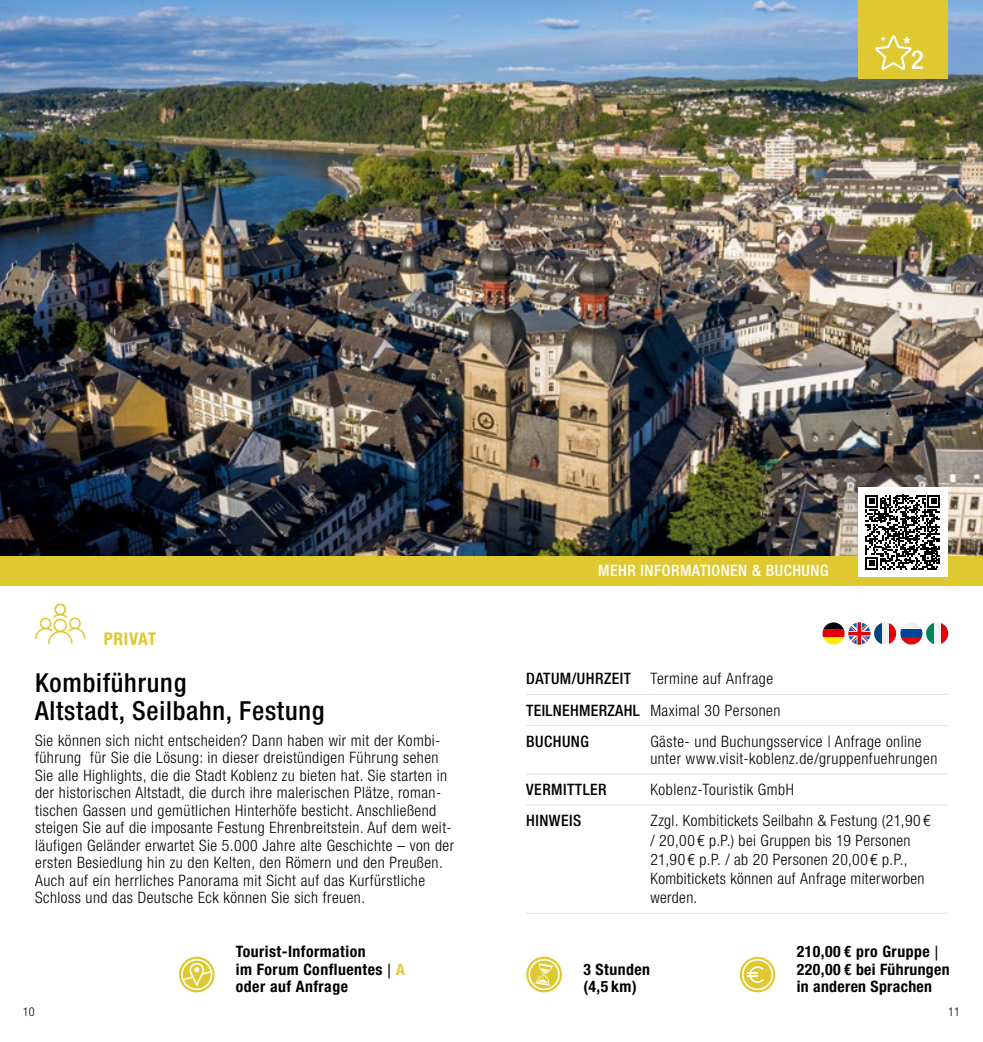
<style>
.page{position:relative;width:983px;height:1042px;background:#fff}
.page>*{position:absolute;margin:0;border:0;box-sizing:border-box;transform-origin:0 0}
.t1{font:500 condensed 26.25px/28px "Helvetica Neue LT Std";letter-spacing:.03em;color:#000}
.t2{font:500 condensed 26.25px "Helvetica Neue LT Std";color:#fff}
.t3{font:700 condensed 17.5px "Helvetica Neue LT Std";letter-spacing:.035em;color:#dec930}
.t4{font:300 condensed 15.75px/17.5px "Helvetica Neue LT Std";letter-spacing:.03em;color:#000}
.t5{font:700 condensed 15.75px/17.5px "Helvetica Neue LT Std";letter-spacing:.03em;color:#000}
.t6{font:500 condensed 15.75px/31.2px "Helvetica Neue LT Std";letter-spacing:.03em;color:#000}
.t7{font:500 condensed 15.75px "Helvetica Neue LT Std";letter-spacing:.03em;color:#fff}
.t8{font:300 condensed 12.25px "Helvetica Neue LT Std";color:#000}
.s1{font-family:"Arial";font-weight:400;font-stretch:normal}
.s2{color:#dec930}
.s3{font-weight:300}
</style>
<div class="page">
<img style="left:0;top:0;width:982px;height:556px">
<div style="left:0;top:556px;width:982px;height:29px;background:#dec930"></div>
<div style="left:857px;top:487px;width:90px;height:90px;background:#fff"></div>
<svg style="left:865px;top:495px;width:74px;height:74px"></svg>
<div style="left:857px;top:0;width:90px;height:78px;background:#dec930"></div>
<svg style="left:875px;top:35px;width:37px;height:35px"></svg>
<svg style="left:526px;top:774px;width:124px;height:32px"></svg>
<svg style="left:650px;top:774px;width:297px;height:32px"></svg>
<hr style="left:526px;top:694px;width:124px;height:1px;background:#e1e1e1">
<hr style="left:526px;top:725px;width:124px;height:1px;background:#e1e1e1">
<hr style="left:526px;top:773px;width:124px;height:1px;background:#e1e1e1">
<hr style="left:526px;top:804px;width:124px;height:1px;background:#e1e1e1">
<hr style="left:526px;top:913px;width:124px;height:1px;background:#e1e1e1">
<hr style="left:650px;top:694px;width:297px;height:1px;background:#e1e1e1">
<hr style="left:650px;top:725px;width:297px;height:1px;background:#e1e1e1">
<hr style="left:650px;top:773px;width:297px;height:1px;background:#e1e1e1">
<hr style="left:650px;top:804px;width:297px;height:1px;background:#e1e1e1">
<hr style="left:650px;top:913px;width:297px;height:1px;background:#e1e1e1">
<svg style="left:35px;top:603px;width:50px;height:41px"></svg>
<svg style="left:888px;top:623px;width:7px;height:21px"></svg>
<div style="left:881px;top:622px;width:7px;height:22px;background:#f0f0f0"></div>
<svg style="left:874px;top:623px;width:7px;height:21px"></svg>
<svg style="left:822px;top:622px;width:48px;height:22px"></svg>
<svg style="left:739px;top:957px;width:36px;height:35px"></svg>
<svg style="left:741px;top:959px;width:32px;height:31px"></svg>
<svg style="left:526px;top:956px;width:36px;height:36px"></svg>
<svg style="left:528px;top:959px;width:31px;height:31px"></svg>
<svg style="left:179px;top:956px;width:35px;height:36px"></svg>
<svg style="left:181px;top:959px;width:31px;height:31px"></svg>
<svg style="left:901px;top:623px;width:21px;height:7px"></svg>
<div style="left:900px;top:630px;width:22px;height:7px;background:#004699"></div>
<svg style="left:901px;top:637px;width:21px;height:7px"></svg>
<svg style="left:940px;top:623px;width:7px;height:21px"></svg>
<div style="left:933px;top:622px;width:7px;height:22px;background:#f0f0f0"></div>
<svg style="left:926px;top:623px;width:7px;height:21px"></svg>
<h1 class="t2" style="left:910px;top:43px;width:14px">2</h1>
<p class="t3" style="left:104px;top:628px;width:54px">PRIVAT</p>
<h1 class="t1" style="left:35px;top:668px;width:291px">Kombiführung<br>Altstadt, Seilbahn, Festung</h1>
<p class="t4" style="left:35px;top:731px;width:420px">Sie können sich nicht entscheiden? Dann haben wir mit der Kombi&shy;führung für Sie die Lösung: in dieser dreistündigen Führung sehen Sie alle Highlights, die die Stadt Koblenz zu bieten hat. Sie starten in der historischen Altstadt, die durch ihre malerischen Plätze, roman&shy;tischen Gassen und gemütlichen Hinterhöfe besticht. Anschließend steigen Sie auf die imposante Festung Ehrenbreitstein. Auf dem weit&shy;läufigen Geländer erwartet Sie 5.000 Jahre alte Geschichte – von der ersten Besiedlung hin zu den Kelten, den Römern und den Preußen.<br>Auch auf ein herrliches Panorama mit Sicht auf das Kurfürstliche Schloss und das Deutsche Eck können Sie sich freuen.</p>
<p class="t5" style="left:236px;top:943px;width:170px">Tourist-Information<br>im Forum Confluentes <span class="s1">|</span> <span class="s2">A </span>oder auf Anfrage</p>
<p class="t7" style="left:598px;top:560px;width:232px">MEHR INFORMATIONEN &amp; BUCHUNG</p>
<p class="t6" style="left:526px;top:663px;width:256px">DATUM/UHRZEIT <span class="s3">Termine auf Anfrage<br></span>TEILNEHMERZAHL <span class="s3">Maximal 30 Personen<br></span>BUCHUNG</p>
<p class="t4" style="left:650px;top:732px;width:288px">Gäste- und Buchungsservice | Anfrage online unter www.visit-koblenz.de/gruppenfuehrungen</p>
<p class="t6" style="left:526px;top:774px;width:82px">VERMITTLER</p>
<p class="t4" style="left:650px;top:781px;width:145px">Koblenz-Touristik GmbH</p>
<p class="t6" style="left:526px;top:805px;width:57px">HINWEIS</p>
<p class="t4" style="left:650px;top:811px;width:282px;line-height:19.2px">Zzgl. Kombitickets Seilbahn &amp; Festung (21,90 € / 20,00 € p.P.) bei Gruppen bis 19 Personen 21,90 € p.P. / ab 20 Personen 20,00 € p.P., Kombitickets können auf Anfrage miterworben werden.</p>
<p class="t5" style="left:583px;top:960px;width:68px">3 Stunden (4,5 km)</p>
<p class="t5" style="left:796px;top:943px;width:154px">210,00 € pro Gruppe <span class="s1">|<br></span>220,00 € bei Führungen in anderen Sprachen</p>
<p class="t8" style="left:23px;top:1004px;width:13px">10</p>
<p class="t8" style="left:947px;top:1004px;width:13px">11</p>
</div>
